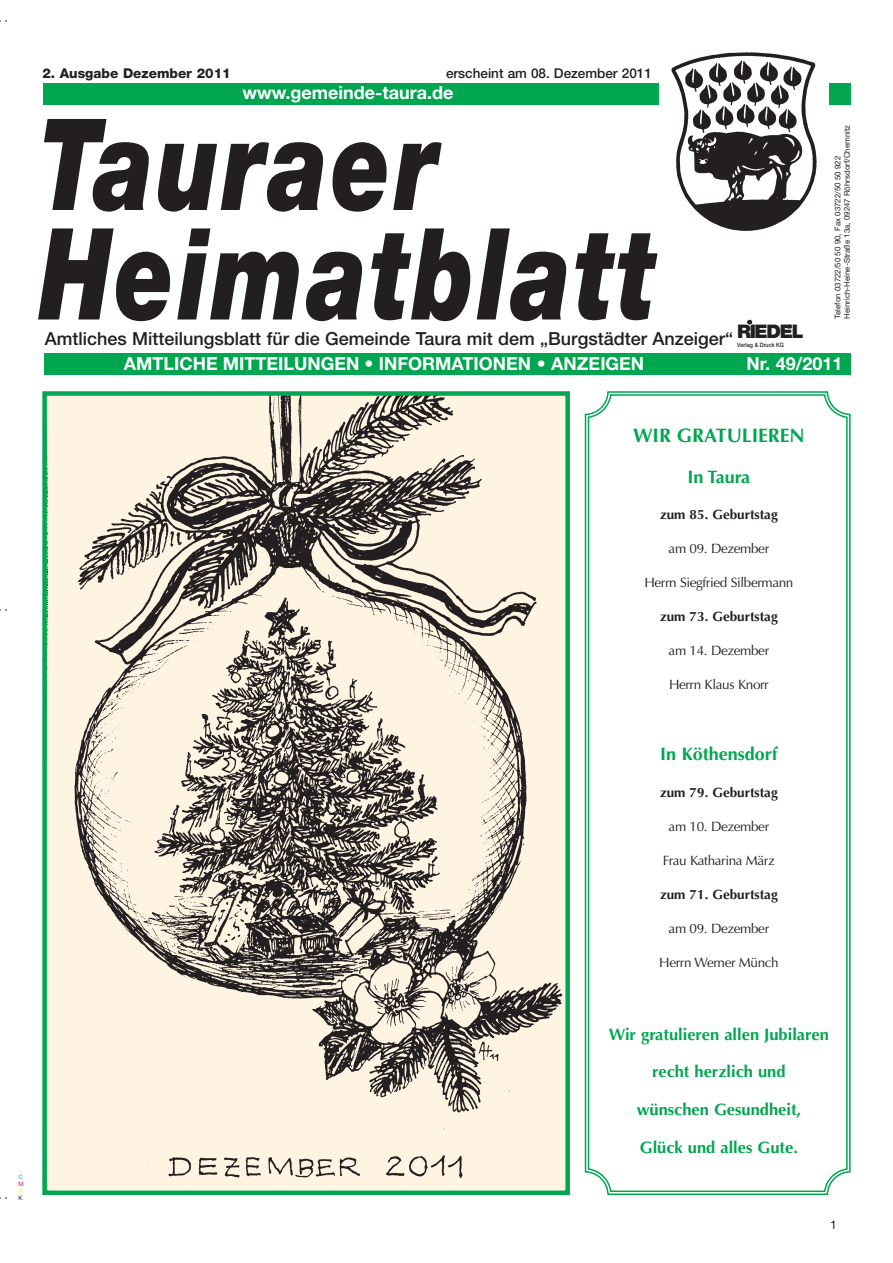
<style>
.page{position:relative;width:893px;height:1263px;background:#fff}
.page>*{position:absolute;margin:0;border:0;box-sizing:border-box;transform-origin:0 0}
.t1{font:italic 900 127.5px/109.5px "Helvetica Neue";letter-spacing:.035em;color:#231f20;scale:.75 1}
.t2{font:700 19.5px "Optima";color:#00a650}
.t3{font:900 18.75px "Helvetica Neue";letter-spacing:-.065em;color:#231f20}
.t4{font:700 18px "Helvetica Neue";color:#fff}
.t5{font:500 18px "Helvetica Neue";color:#231f20}
.t6{font:700 18px "Optima";color:#00a650}
.t7{font:700 16.5px "Optima";color:#00a650}
.t8{font:13.5px "Optima";letter-spacing:-.03em;color:#231f20}
.t9{font:700 13.5px "Optima";color:#231f20}
.t10{font:500 13.5px "Helvetica Neue";color:#231f20}
.t11{font:800 13.5px "Helvetica Neue";color:#231f20}
.t12{font:12px "Helvetica Neue";color:#231f20}
.t13{font:7.8px/9.4px "Helvetica Neue";color:#231f20}
.t14{font:500 6px "Helvetica Neue";color:#231f20;scale:.9 1}
.t15{font:700 6px "Helvetica Neue";color:#231f20}
.t16{font:6px "Helvetica Neue";color:#00adef}
.t17{font:6px "Helvetica Neue";color:#ec008c}
.t18{font:6px "Helvetica Neue";color:#fff200}
.t19{font:6px "Helvetica Neue";color:#231f20}
</style>
<div class="page">
<div style="left:43px;top:84px;width:616px;height:21px;background:#00a650"></div>
<div style="left:45px;top:353px;width:805px;height:22px;background:#00a650"></div>
<div style="left:746px;top:319px;width:7px;height:6px;border:2px solid #fff;border-radius:3px"></div>
<div style="left:825px;top:83px;width:25px;height:21px;background:#00a650"></div>
<div style="left:665px;top:43px;width:163px;height:191px;background:#fff"></div>
<img style="left:671px;top:52px;width:146px;height:179px">
<svg style="left:584px;top:391px;width:267px;height:805px"></svg>
<img style="left:47px;top:396px;width:518px;height:794px">
<div style="left:42px;top:391px;width:528px;height:804px;border:4px solid #00a650"></div>
<p class="t11" style="left:42px;top:68px;width:190px">2. Ausgabe Dezember 2011</p>
<p class="t10" style="left:446px;top:68px;width:207px">erscheint am 08. Dezember 2011</p>
<h3 class="t4" style="left:242px;top:86px;width:212px">www.gemeinde-taura.de</h3>
<h1 class="t1" style="left:39px;top:120px;width:823px">Tauraer<br>Heimatblatt</h1>
<h3 class="t5" style="left:45px;top:332px;width:690px">Amtliches Mitteilungsblatt für die Gemeinde Taura mit dem „Burgstädter Anzeiger“</h3>
<h3 class="t4" style="left:124px;top:357px;width:522px">AMTLICHE MITTEILUNGEN • INFORMATIONEN • ANZEIGEN</h3>
<h3 class="t4" style="left:746px;top:357px;width:97px">Nr. 49/2011</h3>
<p class="t13" style="left:833px;top:319px;width:195px;rotate:-90deg">Telefon 03722/50 50 90, Fax 03722/50 50 922<br>Heinrich-Heine-Straße 13a, 09247 Röhrsdorf/Chemnitz</p>
<p class="t15" style="left:787px;top:325px;width:6px">®</p>
<h3 class="t3" style="left:737px;top:325px;width:68px">RIEDEL</h3>
<p class="t14" style="left:737px;top:343px;width:53px">Verlag &amp; Druck KG</p>
<h2 class="t2" style="left:633px;top:428px;width:173px">WIR GRATULIEREN</h2>
<h3 class="t6" style="left:687px;top:469px;width:64px">In Taura</h3>
<p class="t9" style="left:660px;top:509px;width:119px">zum 85. Geburtstag</p>
<p class="t8" style="left:668px;top:543px;width:102px">am 09. Dezember</p>
<p class="t8" style="left:644px;top:577px;width:150px">Herrn Siegfried Silbermann</p>
<p class="t9" style="left:660px;top:611px;width:119px">zum 73. Geburtstag</p>
<p class="t8" style="left:668px;top:645px;width:102px">am 14. Dezember</p>
<p class="t8" style="left:669px;top:679px;width:101px">Herrn Klaus Knorr</p>
<h3 class="t6" style="left:660px;top:747px;width:119px">In Köthensdorf</h3>
<p class="t9" style="left:660px;top:786px;width:119px">zum 79. Geburtstag</p>
<p class="t8" style="left:668px;top:821px;width:102px">am 10. Dezember</p>
<p class="t8" style="left:663px;top:855px;width:113px">Frau Katharina März</p>
<p class="t9" style="left:660px;top:889px;width:119px">zum 71. Geburtstag</p>
<p class="t8" style="left:668px;top:923px;width:102px">am 09. Dezember</p>
<p class="t8" style="left:659px;top:957px;width:121px">Herrn Werner Münch</p>
<p class="t16" style="left:18px;top:1174px;width:6px">C</p>
<p class="t17" style="left:18px;top:1182px;width:7px">M</p>
<p class="t18" style="left:18px;top:1189px;width:5px">Y</p>
<p class="t19" style="left:18px;top:1196px;width:6px">K</p>
<p class="t7" style="left:609px;top:1027px;width:221px">Wir gratulieren allen Jubilaren</p>
<p class="t7" style="left:652px;top:1065px;width:135px">recht herzlich und</p>
<p class="t7" style="left:636px;top:1103px;width:166px">wünschen Gesundheit,</p>
<p class="t7" style="left:640px;top:1140px;width:159px">Glück und alles Gute.</p>
<p class="t12" style="left:830px;top:1220px;width:8px">1</p>
</div>
